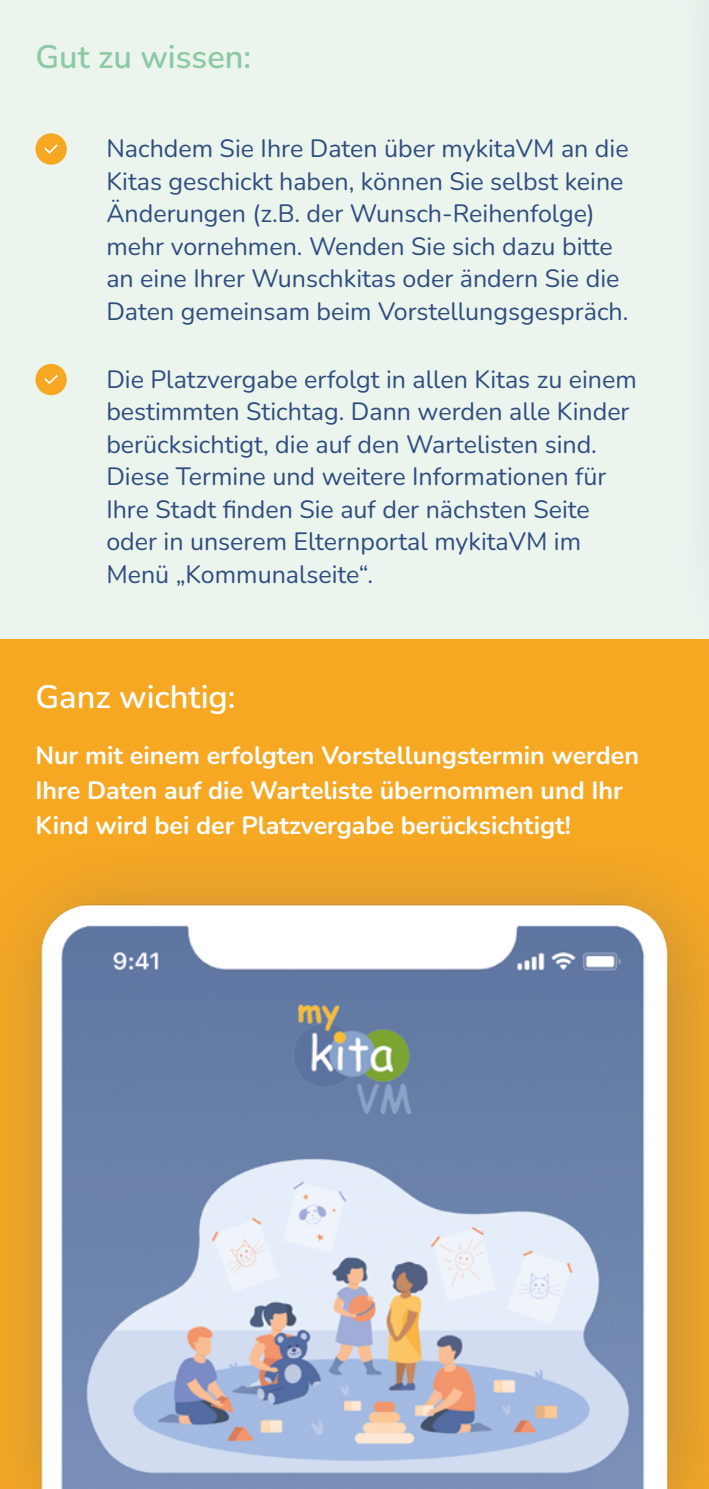
<style>
.page{position:relative;width:709px;height:1489px;background:#fff}
.page>*{position:absolute;margin:0;border:0;box-sizing:border-box;transform-origin:0 0}
.t1{font:600 32.5px "Nunito";color:#8dc9a4}
.t2{font:600 32.5px "Nunito";color:#fff}
.t3{font:25px/32.5px "Nunito";color:#304d7e}
.t4{font:700 25px/35px "Nunito";color:#fff}
</style>
<div class="page">
<div style="left:0;top:0;width:709px;height:639px;background:#ebf5ee"></div>
<div style="left:0;top:639px;width:709px;height:718px;background:#f7a823"></div>
<div style="left:0;top:828px;width:709px;height:660px;background:#304d7e;opacity:.3"></div>
<img style="left:21px;top:886px;width:655px;height:602px">
<div style="left:669px;top:0;width:40px;height:698px;background:#304d7e;opacity:.3"></div>
<div style="left:35px;top:133px;width:32px;height:32px;background:#f7a823;border-radius:50%"></div>
<svg style="left:44px;top:144px;width:14px;height:10px"></svg>
<div style="left:35px;top:364px;width:32px;height:31px;background:#f7a823;border-radius:50%"></div>
<svg style="left:44px;top:375px;width:14px;height:9px"></svg>
<h1 class="t1" style="left:35px;top:34px;width:217px">Gut zu wissen:</h1>
<p class="t3" style="left:106px;top:131px;width:524px">Nachdem Sie Ihre Daten über mykitaVM an die Kitas geschickt haben, können Sie selbst keine Änderungen (z.B. der Wunsch-Reihenfolge) mehr vornehmen. Wenden Sie sich dazu bitte an eine Ihrer Wunschkitas oder ändern Sie die Daten gemeinsam beim Vorstellungsgespräch.</p>
<p class="t3" style="left:106px;top:362px;width:532px">Die Platzvergabe erfolgt in allen Kitas zu einem bestimmten Stichtag. Dann werden alle Kinder berücksichtigt, die auf den Wartelisten sind.<br>Diese Termine und weitere Informationen für Ihre Stadt finden Sie auf der nächsten Seite oder in unserem Elternportal mykitaVM im Menü „Kommunalseite“.</p>
<h1 class="t2" style="left:35px;top:673px;width:202px">Ganz wichtig:</h1>
<p class="t4" style="left:35px;top:736px;width:605px">Nur mit einem erfolgten Vorstellungstermin werden<br>Ihre Daten auf die Warteliste übernommen und Ihr<br>Kind wird bei der Platzvergabe berücksichtigt!</p>
</div>
